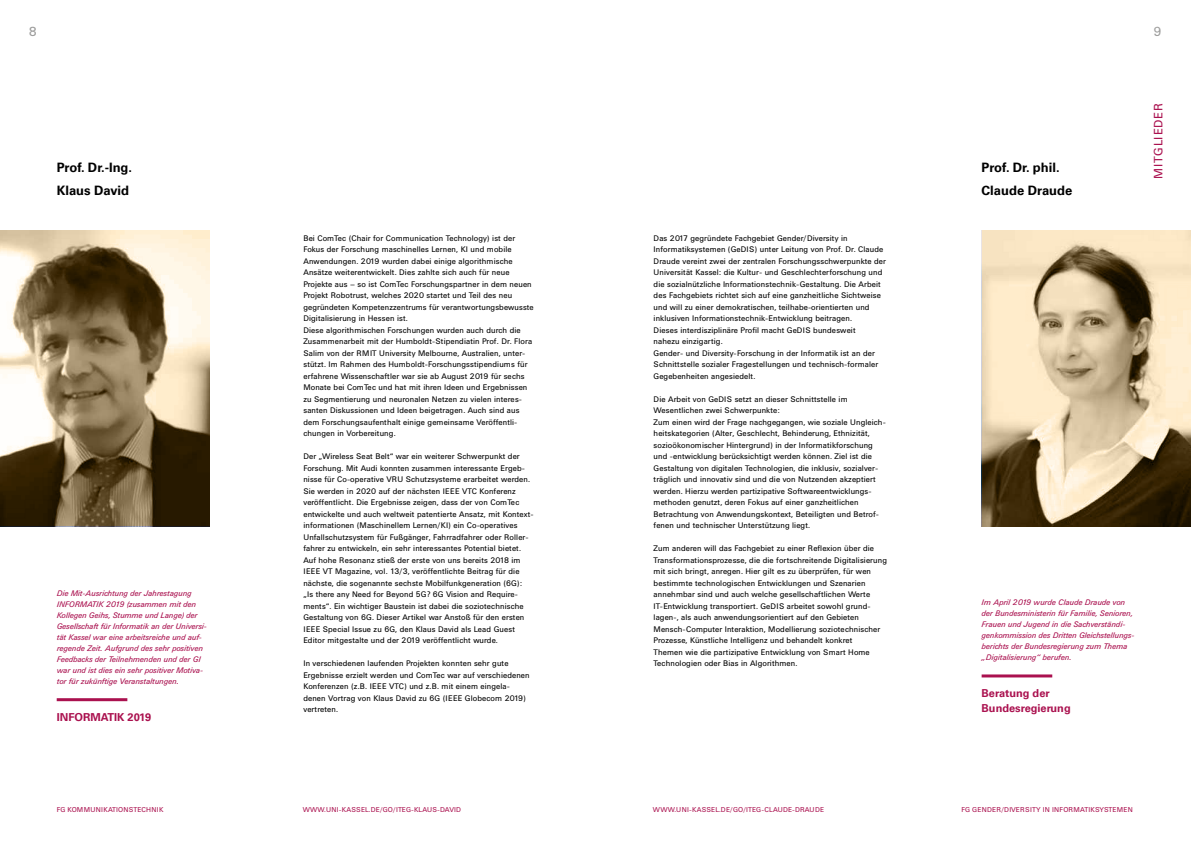
<style>
.page{position:relative;width:1191px;height:842px;background:#fff}
.page>*{position:absolute;margin:0;border:0;box-sizing:border-box;transform-origin:0 0}
.t1{font:700 13px/23px "Univers LT Pro 65";color:#000}
.t2{font:13px "Univers BQ";color:#9d9d9c}
.t3{font:12px "Univers BQ";letter-spacing:.08em;color:#aa114f}
.t4{font:700 11px/15px "Univers LT Pro 65";color:#aa114f}
.t5{font:8px/11.5px "Univers BQ";letter-spacing:.01em;color:#000}
.t6{font:italic 8px/11px "Univers BQ";color:#aa114f}
.t7{font:7px "Univers BQ";letter-spacing:.02em;color:#aa114f}
</style>
<div class="page">
<hr style="left:981px;top:674px;width:71px;height:3px;background:#aa114f">
<hr style="left:57px;top:698px;width:70px;height:3px;background:#aa114f">
<svg style="left:981px;top:231px;width:210px;height:296px;background:#bcab8f"></svg>
<svg style="left:0;top:230px;width:209px;height:296px;background:#96866a"></svg>
<h1 class="t2" style="left:29px;top:24px;width:10px">8</h1>
<h1 class="t2" style="left:1153px;top:24px;width:10px">9</h1>
<h1 class="t1" style="left:57px;top:155px;width:77px">Prof. Dr.-Ing.<br>Klaus David</h1>
<p class="t6" style="left:57px;top:588px;width:151px">Die Mit-Ausrichtung der Jahrestagung INFORMATIK 2019 (zusammen mit den Kollegen Geihs, Stumme und Lange) der Gesellschaft für Informatik an der Universi&shy;tät Kassel war eine arbeitsreiche und auf&shy;regende Zeit. Aufgrund des sehr positiven Feedbacks der Teilnehmenden und der GI war und ist dies ein sehr positiver Motiva&shy;tor für zukünftige Veranstaltungen.</p>
<h3 class="t4" style="left:57px;top:709px;width:96px">INFORMATIK 2019</h3>
<p class="t5" style="left:303px;top:232px;width:232px">Bei ComTec (Chair for Communication Technology) ist der Fokus der Forschung maschinelles Lernen, KI und mobile Anwendungen. 2019 wurden dabei einige algorithmische Ansätze weiterentwickelt. Dies zahlte sich auch für neue Projekte aus – so ist ComTec Forschungspartner in dem neuen Projekt Robotrust, welches 2020 startet und Teil des neu gegründeten Kompetenzzentrums für verantwortungsbewusste Digitalisierung in Hessen ist.<br>Diese algorithmischen Forschungen wurden auch durch die Zusammenarbeit mit der Humboldt-Stipendiatin Prof. Dr. Flora Salim von der RMIT University Melbourne, Australien, unter&shy;stützt. Im Rahmen des Humboldt-Forschungsstipendiums für erfahrene Wissenschaftler war sie ab August 2019 für sechs Monate bei ComTec und hat mit ihren Ideen und Ergebnissen zu Segmentierung und neuronalen Netzen zu vielen interes&shy;santen Diskussionen und Ideen beigetragen. Auch sind aus dem Forschungsaufenthalt einige gemeinsame Veröffentli&shy;chungen in Vorbereitung.</p>
<p class="t5" style="left:303px;top:451px;width:232px">Der „Wireless Seat Belt“ war ein weiterer Schwerpunkt der Forschung. Mit Audi konnten zusammen interessante Ergeb&shy;nisse für Co-operative VRU Schutzsysteme erarbeitet werden.<br>Sie werden in 2020 auf der nächsten IEEE VTC Konferenz veröffentlicht. Die Ergebnisse zeigen, dass der von ComTec entwickelte und auch weltweit patentierte Ansatz, mit Kontext&shy;informationen (Maschinellem Lernen/KI) ein Co-operatives Unfallschutzsystem für Fußgänger, Fahrradfahrer oder Roller&shy;fahrer zu entwickeln, ein sehr interessantes Potential bietet.<br>Auf hohe Resonanz stieß der erste von uns bereits 2018 im IEEE VT Magazine, vol. 13/3, veröffentlichte Beitrag für die nächste, die sogenannte sechste Mobilfunkgeneration (6G): „Is there any Need for Beyond 5G? 6G Vision and Require&shy;ments“. Ein wichtiger Baustein ist dabei die soziotechnische Gestaltung von 6G. Dieser Artikel war Anstoß für den ersten IEEE Special Issue zu 6G, den Klaus David als Lead Guest Editor mitgestalte und der 2019 veröffentlicht wurde.</p>
<p class="t5" style="left:303px;top:658px;width:228px">In verschiedenen laufenden Projekten konnten sehr gute Ergebnisse erzielt werden und ComTec war auf verschiedenen Konferenzen (z.B. IEEE VTC) und z.B. mit einem eingela&shy;denen Vortrag von Klaus David zu 6G (IEEE Globecom 2019) vertreten.</p>
<p class="t7" style="left:57px;top:806px;width:108px">FG KOMMUNIKATIONSTECHNIK</p>
<p class="t7" style="left:303px;top:806px;width:160px">WWW.UNI-KASSEL.DE/GO/ITEG-KLAUS-DAVID</p>
<p class="t5" style="left:653px;top:232px;width:234px">Das 2017 gegründete Fachgebiet Gender/Diversity in Informatiksystemen (GeDIS) unter Leitung von Prof. Dr. Claude Draude vereint zwei der zentralen Forschungsschwerpunkte der Universität Kassel: die Kultur- und Geschlechterforschung und die sozialnützliche Informationstechnik-Gestaltung. Die Arbeit des Fachgebiets richtet sich auf eine ganzheitliche Sichtweise und will zu einer demokratischen, teilhabe-orientierten und inklusiven Informationstechnik-Entwicklung beitragen.<br>Dieses interdisziplinäre Profil macht GeDIS bundesweit<br>nahezu einzigartig.<br>Gender- und Diversity-Forschung in der Informatik ist an der Schnittstelle sozialer Fragestellungen und technisch-formaler Gegebenheiten angesiedelt.</p>
<p class="t5" style="left:653px;top:393px;width:234px">Die Arbeit von GeDIS setzt an dieser Schnittstelle im Wesentlichen zwei Schwerpunkte:<br>Zum einen wird der Frage nachgegangen, wie soziale Ungleich&shy;heitskategorien (Alter, Geschlecht, Behinderung, Ethnizität, sozioökonomischer Hintergrund) in der Informatikforschung und -entwicklung berücksichtigt werden können. Ziel ist die Gestaltung von digitalen Technologien, die inklusiv, sozialver&shy;träglich und innovativ sind und die von Nutzenden akzeptiert werden. Hierzu werden partizipative Softwareentwicklungs&shy;methoden genutzt, deren Fokus auf einer ganzheitlichen Betrachtung von Anwendungskontext, Beteiligten und Betrof&shy;fenen und technischer Unterstützung liegt.</p>
<p class="t5" style="left:653px;top:543px;width:235px">Zum anderen will das Fachgebiet zu einer Reflexion über die Transformationsprozesse, die die fortschreitende Digitalisierung mit sich bringt, anregen. Hier gilt es zu überprüfen, für wen bestimmte technologischen Entwicklungen und Szenarien annehmbar sind und auch welche gesellschaftlichen Werte IT-Entwicklung transportiert. GeDIS arbeitet sowohl grund&shy;lagen-, als auch anwendungsorientiert auf den Gebieten Mensch-Computer Interaktion, Modellierung soziotechnischer Prozesse, Künstliche Intelligenz und behandelt konkret<br>Themen wie die partizipative Entwicklung von Smart Home Technologien oder Bias in Algorithmen.</p>
<h1 class="t1" style="left:981px;top:155px;width:92px">Prof. Dr. phil.<br>Claude Draude</h1>
<h2 class="t3" style="left:1151px;top:179px;width:77px;rotate:-90deg">MITGLIEDER</h2>
<p class="t6" style="left:981px;top:597px;width:154px">Im April 2019 wurde Claude Draude von der Bundesministerin für Familie, Senioren, Frauen und Jugend in die Sachverständi&shy;genkommission des Dritten Gleichstellungs&shy;berichts der Bundesregierung zum Thema „Digitalisierung“ berufen.</p>
<h3 class="t4" style="left:981px;top:685px;width:91px">Beratung der<br>Bundesregierung</h3>
<p class="t7" style="left:653px;top:806px;width:173px">WWW.UNI-KASSEL.DE/GO/ITEG-CLAUDE-DRAUDE</p>
<p class="t7" style="left:961px;top:806px;width:173px">FG GENDER/DIVERSITY IN INFORMATIKSYSTEMEN</p>
</div>
